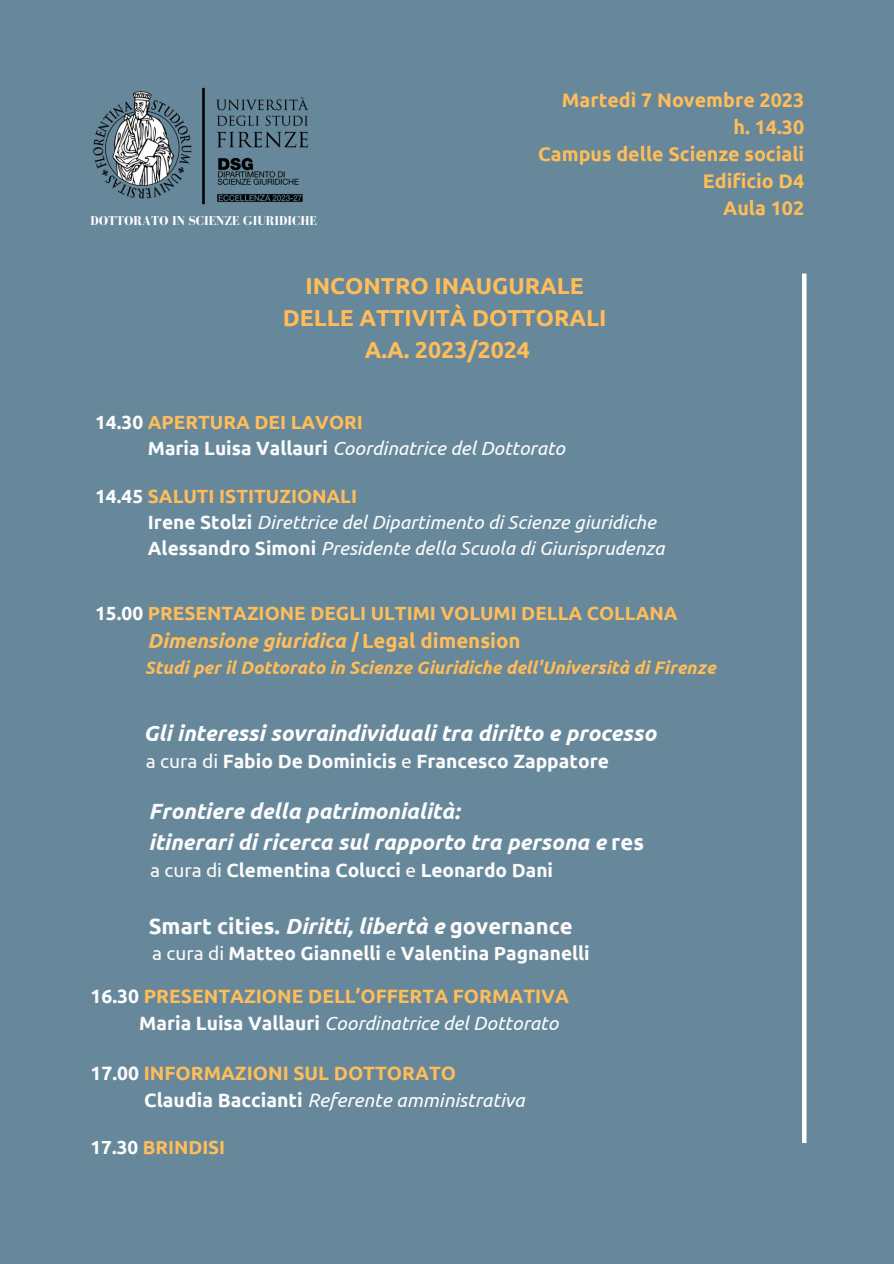
<style>
.page{position:relative;width:894px;height:1264px;background:#fff}
.page>*{position:absolute;margin:0;border:0;box-sizing:border-box;transform-origin:0 0}
.t1{font:700 23.1px "Ubuntu";color:#ffbd59}
.t2{font:700 22.05px "Ubuntu";color:#fcfcfc}
.t3{font:italic 700 21.9px "Ubuntu";color:#fcfcfc}
.t4{font:italic 700 21.9px "Ubuntu";color:#fff}
.t5{font:italic 700 20.4px "Ubuntu";color:#ffbd59}
.t6{font:700 19.65px "Ubuntu";color:#ffbd59}
.t7{font:700 19.35px "Ubuntu";color:#ffbd59}
.t8{font:italic 19.35px "Ubuntu";color:#fcfcfc}
.t9{font:italic 19.2px "Ubuntu";color:#fcfcfc}
.t10{font:700 19.2px "Ubuntu";color:#fcfcfc}
.t11{font:italic 19.05px "Ubuntu";color:#fcfcfc}
.t12{font:700 19.05px "Ubuntu";color:#ffbd59}
.t13{font:700 19.05px "Ubuntu";color:#fcfcfc}
.t14{font:700 18.9px "Ubuntu";color:#ffbd59}
.t15{font:italic 700 18px "Ubuntu";color:#ffbd59}
.t16{font:700 13.2px "Bodoni FLF";color:#fff}
.s1{color:#fcfcfc}
.s2{font-weight:700;font-style:normal}
.s3{font-style:normal}
.s4{font-weight:400}
.s5{font-style:italic}
</style>
<div class="page">
<div style="left:0;top:0;width:893px;height:1263px;background:#67889b"></div>
<img style="left:93px;top:87px;width:216px;height:118px">
<div style="left:801px;top:273px;width:5px;height:869px;background:#fff"></div>
<p class="t16" style="left:90px;top:213px;width:228px">DOTTORATO IN SCIENZE GIURIDICHE</p>
<p class="t6" style="left:561px;top:88px;width:244px">Martedì 7 Novembre 2023</p>
<p class="t6" style="left:733px;top:115px;width:72px">h. 14.30</p>
<p class="t6" style="left:538px;top:142px;width:267px">Campus delle Scienze sociali</p>
<p class="t6" style="left:702px;top:169px;width:103px">Edificio D4</p>
<p class="t6" style="left:723px;top:196px;width:83px">Aula 102</p>
<p class="t1" style="left:305px;top:273px;width:280px">INCONTRO INAUGURALE</p>
<p class="t1" style="left:283px;top:304px;width:325px">DELLE ATTIVITÀ DOTTORALI</p>
<p class="t1" style="left:364px;top:336px;width:167px">A.A. 2023/2024</p>
<p class="t12" style="left:95px;top:411px;width:269px"><span class="s1">14.30</span> APERTURA DEI LAVORI</p>
<p class="t11" style="left:148px;top:437px;width:418px"><span class="s2">Maria Luisa Vallauri</span> Coordinatrice del Dottorato</p>
<p class="t12" style="left:95px;top:485px;width:263px"><span class="s1">14.45</span> SALUTI ISTITUZIONALI</p>
<p class="t11" style="left:148px;top:511px;width:509px"><span class="s2">Irene Stolzi</span> Direttrice del Dipartimento di Scienze giuridiche</p>
<p class="t11" style="left:148px;top:537px;width:518px"><span class="s2">Alessandro Simoni</span> Presidente della Scuola di Giurisprudenza</p>
<p class="t12" style="left:95px;top:602px;width:584px"><span class="s1">15.00</span> PRESENTAZIONE DEGLI ULTIMI VOLUMI DELLA COLLANA</p>
<p class="t5" style="left:147px;top:629px;width:375px">Dimensione giuridica | <span class="s3">Legal dimension</span></p>
<p class="t15" style="left:145px;top:657px;width:572px">Studi per il Dottorato in Scienze Giuridiche dell'Università di Firenze</p>
<p class="t4" style="left:143px;top:721px;width:514px">Gli interessi sovraindividuali tra diritto e processo</p>
<p class="t10" style="left:146px;top:749px;width:464px"><span class="s4">a cura di</span> Fabio De Dominicis <span class="s4">e</span> Francesco Zappatore</p>
<p class="t3" style="left:148px;top:799px;width:312px">Frontiere della patrimonialità:</p>
<p class="t3" style="left:148px;top:829px;width:497px">itinerari di ricerca sul rapporto tra persona e <span class="s3">res</span></p>
<p class="t13" style="left:150px;top:858px;width:404px"><span class="s4">a cura di</span> Clementina Colucci <span class="s4">e</span> Leonardo Dani</p>
<p class="t2" style="left:149px;top:913px;width:425px">Smart cities. <span class="s5">Diritti, libertà e</span> governance</p>
<p class="t13" style="left:152px;top:942px;width:439px"><span class="s4">a cura di</span> Matteo Giannelli <span class="s4">e</span> Valentina Pagnanelli</p>
<p class="t7" style="left:90px;top:985px;width:480px"><span class="s1">16.30</span> PRESENTAZIONE DELL’OFFERTA FORMATIVA</p>
<p class="t9" style="left:139px;top:1011px;width:420px"><span class="s2">Maria Luisa Vallauri</span> Coordinatrice del Dottorato</p>
<p class="t7" style="left:90px;top:1062px;width:367px"><span class="s1">17.00</span> INFORMAZIONI SUL DOTTORATO</p>
<p class="t8" style="left:144px;top:1088px;width:382px"><span class="s2">Claudia Baccianti</span> Referente amministrativa</p>
<p class="t14" style="left:90px;top:1136px;width:136px"><span class="s1">17.30</span> BRINDISI</p>
</div>
